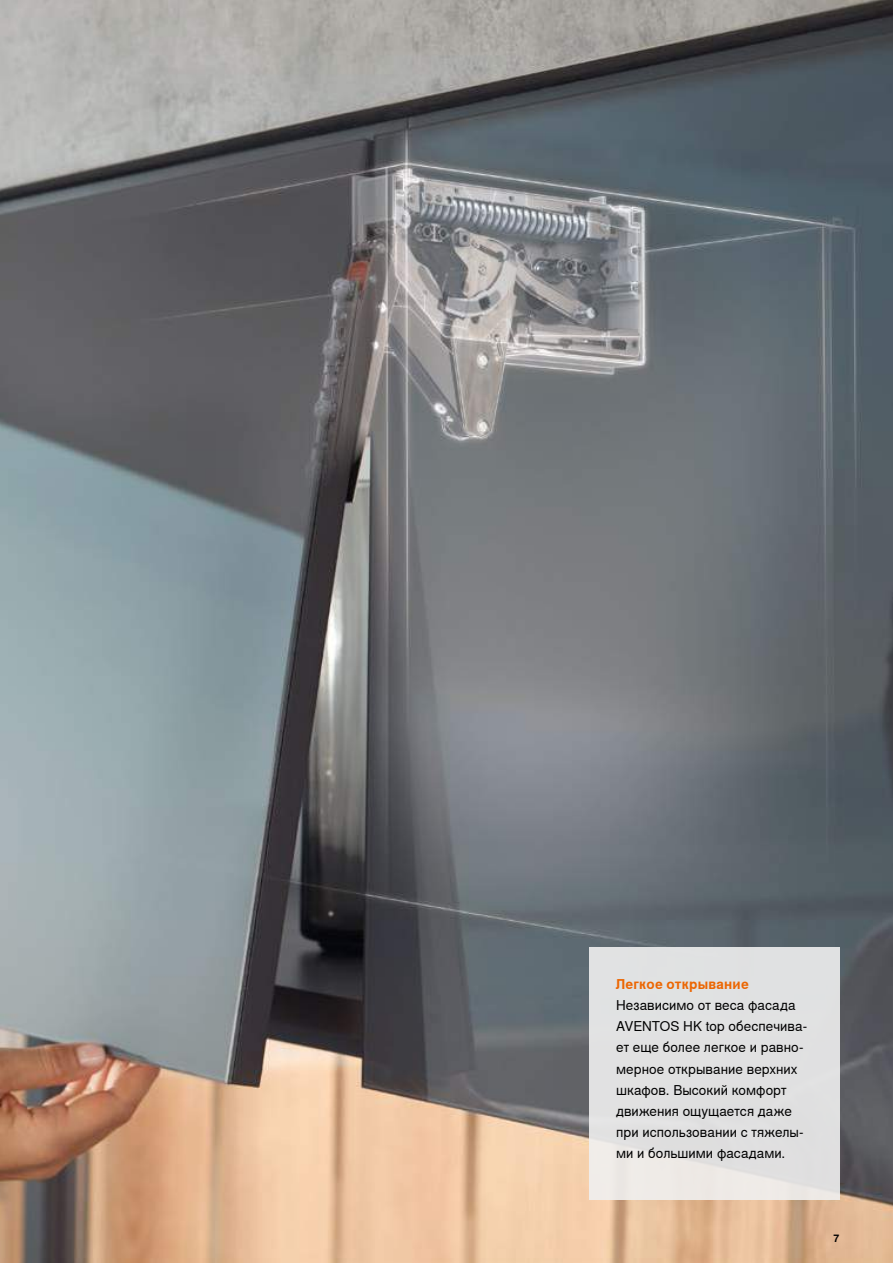
<style>
.page{position:relative;width:893px;height:1263px;background:#fff}
.page>*{position:absolute;margin:0;border:0;box-sizing:border-box;transform-origin:0 0}
.t1{font:13.5px/21px "Nimbus Sans Global";letter-spacing:.005em;color:#000}
.t2{font:700 13.5px "Nimbus Sans Global";letter-spacing:.015em;color:#ec6602}
.t3{font:700 10.5px "Nimbus Sans Global";color:#000}
</style>
<div class="page">
<img style="left:0;top:0;width:893px;height:1263px">
<div style="left:589px;top:947px;width:250px;height:253px;background:linear-gradient(to right,#e4e4e3,#e0e0e0)"></div>
<p class="t2" style="left:616px;top:977px;width:134px">Легкое открывание</p>
<p class="t1" style="left:616px;top:995px;width:193px">Независимо от веса фасада<br>AVENTOS HK top обеспечива&shy;ет еще более легкое и равно&shy;мерное открывание верхних шкафов. Высокий комфорт движения ощущается даже при использовании с тяжелы&shy;ми и большими фасадами.</p>
<p class="t3" style="left:833px;top:1232px;width:7px">7</p>
</div>
